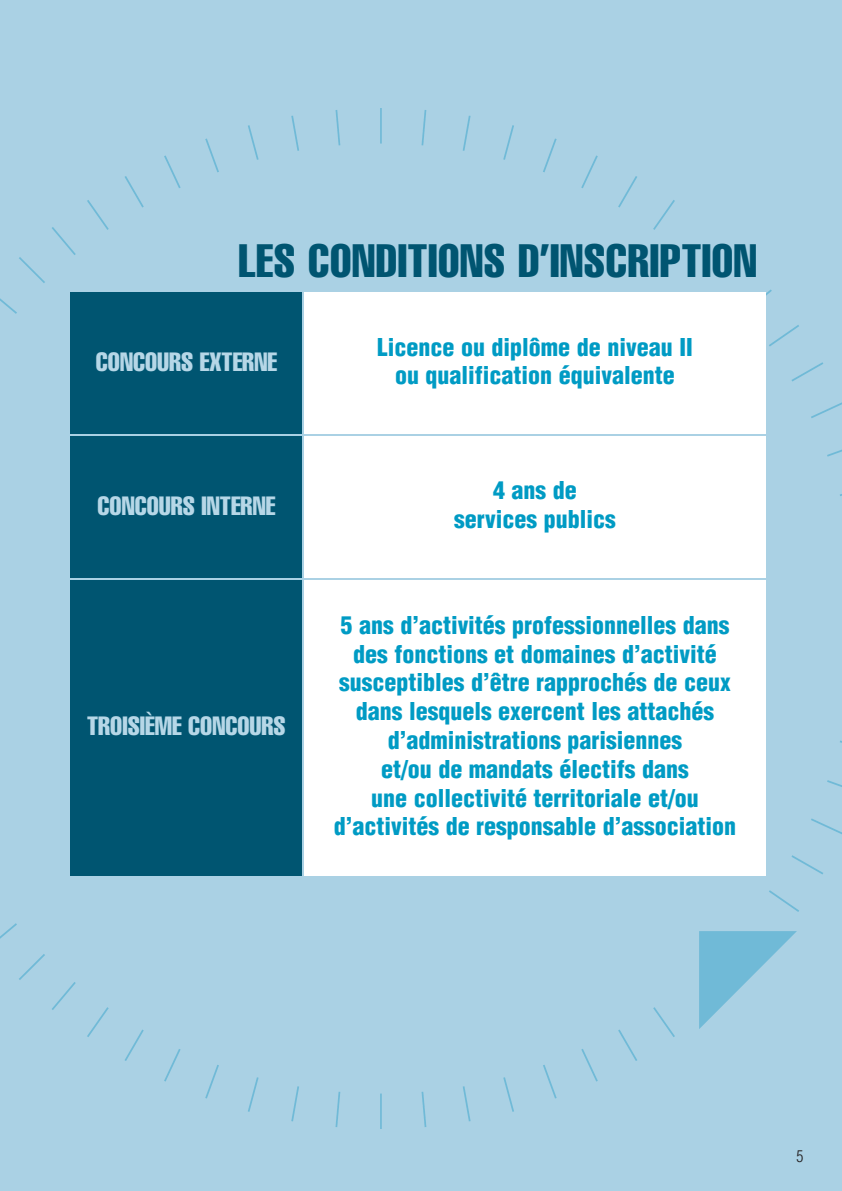
<style>
.page{position:relative;width:842px;height:1191px;background:#aad1e4}
.page>*{position:absolute;margin:0;border:0;box-sizing:border-box;transform-origin:0 0}
.t1{font:extra-condensed 46px "Helvetica";letter-spacing:.015em;color:#005571}
.t2{font:extra-condensed 26px "Helvetica";color:#b6d7e7}
.t3{font:900 condensed 24px/28.8px "Helvetica";color:#009bc4;text-align:center}
.t4{font:300 condensed 16px "Helvetica";color:#231f20}
</style>
<div class="page">
<img style="left:0;top:108px;width:680px;height:1020px">
<img style="left:760px;top:289px;width:82px;height:643px">
<img style="left:699px;top:932px;width:97px;height:96px">
<div style="left:71px;top:292px;width:231px;height:142px;background:#005571"></div>
<div style="left:304px;top:292px;width:462px;height:142px;background:#fff"></div>
<div style="left:71px;top:436px;width:231px;height:142px;background:#005571"></div>
<div style="left:304px;top:436px;width:462px;height:142px;background:#fff"></div>
<div style="left:71px;top:580px;width:231px;height:295px;background:#005571"></div>
<div style="left:304px;top:580px;width:462px;height:295px;background:#fff"></div>
<h1 class="t1" style="left:239px;top:244px;width:520px">LES CONDITIONS D’INSCRIPTION</h1>
<p class="t2" style="left:96px;top:352px;width:183px">CONCOURS EXTERNE</p>
<p class="t2" style="left:98px;top:496px;width:179px">CONCOURS INTERNE</p>
<p class="t2" style="left:87px;top:717px;width:200px">TROISIÈME CONCOURS</p>
<p class="t3" style="left:377px;top:334px;width:317px">Licence ou diplôme de niveau II ou qualification équivalente</p>
<p class="t3" style="left:454px;top:478px;width:163px">4 ans de services publics</p>
<p class="t3" style="left:334px;top:612px;width:404px">5 ans d’activités professionnelles dans des fonctions et domaines d’activité susceptibles d’être rapprochés de ceux dans lesquels exercent les attachés d’administrations parisiennes<br>et/ou de mandats électifs dans<br>une collectivité territoriale et/ou d’activités de responsable d’association</p>
<p class="t4" style="left:797px;top:1150px;width:9px">5</p>
</div>
